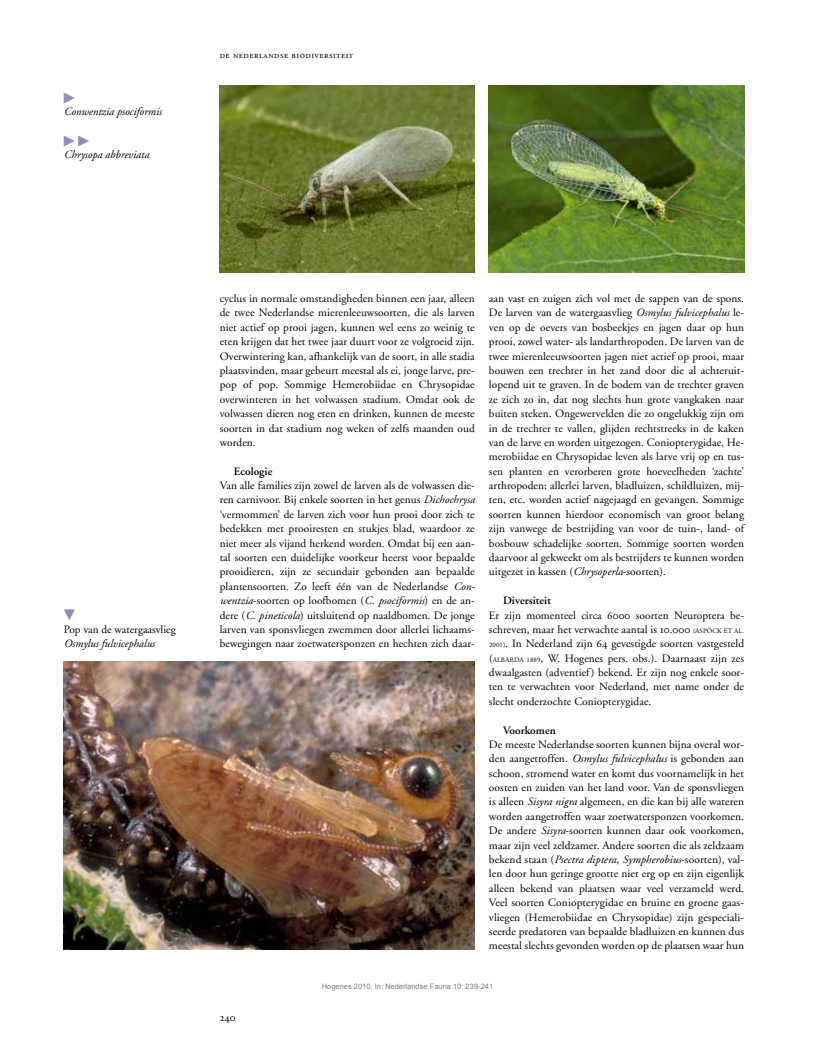
<style>
.page{position:relative;width:815px;height:1053px;background:#fff}
.page>*{position:absolute;margin:0;border:0;box-sizing:border-box;transform-origin:0 0}
.t1{font:11.25px/14.4px "Adobe Garamond";letter-spacing:.005em;color:#000;text-align:justify}
.t2{font:italic 11.25px "Adobe Garamond";color:#000}
.t3{font:600 11.25px "Adobe Garamond";letter-spacing:.005em;color:#000}
.t4{font:11.25px "Universal Std Newswith Comm Pi";color:#908dbe}
.t5{font:9.38px "Adobe Garamond Pro";letter-spacing:.05em;color:#000}
.t6{font:7.5px "Arial";color:#808080}
.t7{font:6.88px "Adobe Garamond";color:#000}
.s1{font-style:italic}
.s2{font-weight:600}
.s3{font-family:"Adobe Garamond Exp"}
.s4{font-size:6.88px}
.s5{font-size:11.25px}
</style>
<div class="page">
<img style="left:64px;top:661px;width:411px;height:288px">
<img style="left:220px;top:86px;width:255px;height:187px">
<img style="left:489px;top:86px;width:255px;height:187px">
<p class="t4" style="left:64px;top:92px;width:13px">▶</p>
<p class="t2" style="left:64px;top:105px;width:100px">Conwentzia psociformis</p>
<p class="t4" style="left:64px;top:135px;width:27px">▶ ▶</p>
<p class="t2" style="left:64px;top:149px;width:87px">Chrysopa abbreviata</p>
<p class="t5" style="left:220px;top:49px;width:135px">de nederlandse biodiversiteit</p>
<p class="t4" style="left:64px;top:610px;width:13px">▼</p>
<p class="t1" style="left:64px;top:622px;width:113px">Pop van de watergaasvlieg</p>
<p class="t2" style="left:64px;top:637px;width:93px">Osmylus fulvicephalus</p>
<p class="t1" style="left:220px;top:291px;width:257px">cyclus in normale omstandigheden binnen een jaar, alleen de twee Nederlandse mierenleeuwsoorten, die als larven niet actief op prooi jagen, kunnen wel eens zo weinig te eten krijgen dat het twee jaar duurt voor ze volgroeid zijn.<br>Overwintering kan, afhankelijk van de soort, in alle stadia plaatsvinden, maar gebeurt meestal als ei, jonge larve, pre&shy;pop of pop. Sommige Hemerobiidae en Chrysopidae overwinteren in het volwassen stadium. Omdat ook de volwassen dieren nog eten en drinken, kunnen de meeste soorten in dat stadium nog weken of zelfs maanden oud worden.</p>
<p class="t3" style="left:234px;top:465px;width:40px">Ecologie</p>
<p class="t1" style="left:220px;top:478px;width:257px">Van alle families zijn zowel de larven als de volwassen die&shy;ren carnivoor. Bij enkele soorten in het genus <span class="s1">Dichochrysa </span>‘vermommen’ de larven zich voor hun prooi door zich te bedekken met prooiresten en stukjes blad, waardoor ze niet meer als vijand herkend worden. Omdat bij een aan&shy;tal soorten een duidelijke voorkeur heerst voor bepaalde prooidieren, zijn ze secundair gebonden aan bepaalde plantensoorten. Zo leeft één van de Nederlandse <span class="s1">Con&shy;wentzia</span>-soorten op loofbomen (<span class="s1">C. psociformis</span>) en de an&shy;dere (<span class="s1">C. pineticola</span>) uitsluitend op naaldbomen. De jonge larven van sponsvliegen zwemmen door allerlei lichaams&shy;bewegingen naar zoetwatersponzen en hechten zich daar-</p>
<p class="t1" style="left:489px;top:291px;width:257px">aan vast en zuigen zich vol met de sappen van de spons.<br>De larven van de watergaasvlieg <span class="s1">Osmylus fulvicephalus</span> le&shy;ven op de oevers van bosbeekjes en jagen daar op hun prooi, zowel water- als landarthropoden. De larven van de twee mierenleeuwsoorten jagen niet actief op prooi, maar bouwen een trechter in het zand door die al achteruit&shy;lopend uit te graven. In de bodem van de trechter graven ze zich zo in, dat nog slechts hun grote vangkaken naar buiten steken. Ongewervelden die zo ongelukkig zijn om in de trechter te vallen, glijden rechtstreeks in de kaken van de larve en worden uitgezogen. Coniopterygidae, He&shy;merobiidae en Chrysopidae leven als larve vrij op en tus&shy;sen planten en verorberen grote hoeveelheden ‘zachte’ arthropoden; allerlei larven, bladluizen, schildluizen, mij&shy;ten, etc. worden actief nagejaagd en gevangen. Sommige soorten kunnen hierdoor economisch van groot belang zijn vanwege de bestrijding van voor de tuin-, land- of bosbouw schadelijke soorten. Sommige soorten worden daarvoor al gekweekt om als bestrijders te kunnen worden uitgezet in kassen (<span class="s1">Chrysoperla</span>-soorten).</p>
<p class="t1" style="left:489px;top:593px;width:257px;text-align:left;text-indent:14px"><span class="s2">Diversiteit<br></span>Er zijn momenteel circa <span class="s3">6000</span> soorten Neuroptera be&shy;schreven, maar het verwachte aantal is <span class="s3">10</span>.<span class="s3">000</span> <span class="s4">(asp</span></p>
<p class="t7" style="left:707px;top:627px;width:9px">öck</p>
<p class="t7" style="left:724px;top:627px;width:22px">et al.</p>
<p class="t1" style="left:489px;top:636px;width:257px"><span class="s4">2001)</span>. In Nederland zijn <span class="s3">64</span> gevestigde soorten vastgesteld</p>
<p class="t7" style="left:489px;top:655px;width:14px"><span class="s5">(</span>albarda</p>
<p class="t1" style="left:489px;top:651px;width:257px;text-indent:38px"><span class="s4">1889</span>, W. Hogenes pers. obs.). Daarnaast zijn zes dwaalgasten (adventief) bekend. Er zijn nog enkele soor&shy;ten te verwachten voor Nederland, met name onder de slecht onderzochte Coniopterygidae.</p>
<p class="t3" style="left:503px;top:723px;width:54px">Voorkomen</p>
<p class="t1" style="left:489px;top:737px;width:257px">De meeste Nederlandse soorten kunnen bijna overal wor&shy;den aangetroffen. <span class="s1">Osmylus fulvicephalus</span> is gebonden aan schoon, stromend water en komt dus voornamelijk in het oosten en zuiden van het land voor. Van de sponsvliegen is alleen <span class="s1">Sisyra nigra</span> algemeen, en die kan bij alle wateren worden aangetroffen waar zoetwatersponzen voorkomen.<br>De andere <span class="s1">Sisyra</span>-soorten kunnen daar ook voorkomen, maar zijn veel zeldzamer. Andere soorten die als zeldzaam bekend staan (<span class="s1">Psectra diptera</span>, <span class="s1">Sympherobius</span>-soorten), val&shy;len door hun geringe grootte niet erg op en zijn eigenlijk alleen bekend van plaatsen waar veel verzameld werd.<br>Veel soorten Coniopterygidae en bruine en groene gaas&shy;vliegen (Hemerobiidae en Chrysopidae) zijn gespeciali&shy;seerde predatoren van bepaalde bladluizen en kunnen dus meestal slechts gevonden worden op de plaatsen waar hun</p>
<p class="t6" style="left:322px;top:980px;width:173px">Hogenes 2010. In: Nederlandse Fauna 10: 239-241</p>
</div>
